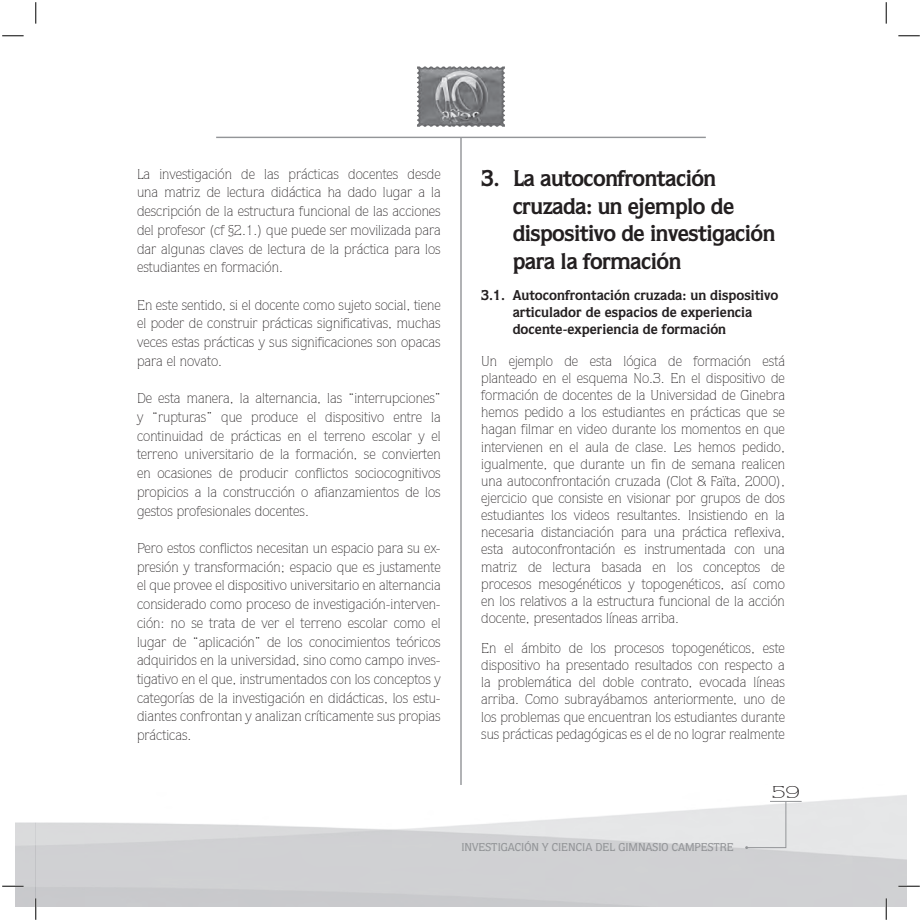
<style>
.page{position:relative;width:922px;height:922px;background:#fff}
.page>*{position:absolute;margin:0;border:0;box-sizing:border-box;transform-origin:0 0}
.t1{font:700 22.88px/27.4px "Quorum";letter-spacing:-.025em;color:#231f20}
.t2{font:300 17.12px "Quorum IT Cby BT";color:#231f20;scale:1.5 1}
.t3{font:300 14.25px/18.8px "Quorum IT Cby BT";color:#231f20;text-align:justify}
.t4{font:700 14.25px/17.1px "Quorum";color:#231f20}
.t5{font:500 11.38px "Quorum";color:#939598}
</style>
<div class="page">
<img style="left:16px;top:784px;width:890px;height:122px">
<svg style="left:745px;top:800px;width:41px;height:48px;background:#e3e4e5"></svg>
<hr style="left:769px;top:800px;width:32px;height:1px;background:#939598">
<hr style="left:460px;top:137px;width:1px;height:647px;background:#939598">
<hr style="left:216px;top:137px;width:489px;height:1px;background:#939598">
<img style="left:417px;top:66px;width:88px;height:61px">
<hr style="left:35px;top:898px;width:2px;height:21px;background:#fff">
<svg style="left:2px;top:36px;width:22px;height:1px"></svg>
<svg style="left:898px;top:36px;width:21px;height:1px"></svg>
<svg style="left:2px;top:885px;width:22px;height:1px"></svg>
<svg style="left:898px;top:885px;width:21px;height:1px"></svg>
<svg style="left:36px;top:2px;width:1px;height:22px"></svg>
<svg style="left:36px;top:898px;width:1px;height:21px"></svg>
<svg style="left:885px;top:2px;width:1px;height:22px"></svg>
<svg style="left:885px;top:898px;width:1px;height:21px"></svg>
<p class="t3" style="left:137px;top:164px;width:305px">La investigación de las prácticas docentes desde una matriz de lectura didáctica ha dado lugar a la descripción de la estructura funcional de las acciones del profesor (cf §2.1.) que puede ser movilizada para dar algunas claves de lectura de la práctica para los estudiantes en formación.</p>
<p class="t3" style="left:137px;top:295px;width:305px">En este sentido, si el docente como sujeto social, tiene el poder de construir prácticas significativas, muchas veces estas prácticas y sus significaciones son opacas para el novato.</p>
<p class="t3" style="left:137px;top:388px;width:305px">De esta manera, la alternancia, las “interrupciones” y “rupturas” que produce el dispositivo entre la continuidad de prácticas en el terreno escolar y el terreno universitario de la formación, se convierten en ocasiones de producir conflictos sociocognitivos propicios a la construcción o afianzamientos de los gestos profesionales docentes.</p>
<p class="t3" style="left:137px;top:538px;width:305px">Pero estos conflictos necesitan un espacio para su ex&shy;presión y transformación; espacio que es justamente el que provee el dispositivo universitario en alternancia considerado como proceso de investigación-interven&shy;ción: no se trata de ver el terreno escolar como el lugar de “aplicación” de los conocimientos teóricos adquiridos en la universidad, sino como campo inves&shy;tigativo en el que, instrumentados con los conceptos y categorías de la investigación en didácticas, los estu&shy;diantes confrontan y analizan críticamente sus propias prácticas.</p>
<h1 class="t1" style="left:512px;top:164px;width:264px;text-indent:-31px">3. La autoconfrontación cruzada: un ejemplo de dispositivo de investigación para la formación</h1>
<p class="t4" style="left:512px;top:286px;width:267px;text-indent:-31px">3.1. Autoconfrontación cruzada: un dispositivo articulador de espacios de experiencia docente-experiencia de formación</p>
<p class="t3" style="left:481px;top:352px;width:305px;line-height:17.1px">Un ejemplo de esta lógica de formación está planteado en el esquema No.3. En el dispositivo de formación de docentes de la Universidad de Ginebra hemos pedido a los estudiantes en prácticas que se hagan filmar en video durante los momentos en que intervienen en el aula de clase. Les hemos pedido, igualmente, que durante un fin de semana realicen una autoconfrontación cruzada (Clot &amp; Faïta, 2000), ejercicio que consiste en visionar por grupos de dos estudiantes los videos resultantes. Insistiendo en la necesaria distanciación para una práctica reflexiva, esta autoconfrontación es instrumentada con una matriz de lectura basada en los conceptos de procesos mesogénéticos y topogenéticos, así como en los relativos a la estructura funcional de la acción docente, presentados líneas arriba.</p>
<p class="t3" style="left:481px;top:639px;width:305px;line-height:17.1px">En el ámbito de los procesos topogenéticos, este dispositivo ha presentado resultados con respecto a la problemática del doble contrato, evocada líneas arriba. Como subrayábamos anteriormente, uno de los problemas que encuentran los estudiantes durante sus prácticas pedagógicas es el de no lograr realmente</p>
<p class="t5" style="left:461px;top:840px;width:274px">INVESTIGACIÓN Y CIENCIA DEL GIMNASIO CAMPESTRE</p>
<p class="t2" style="left:771px;top:781px;width:20px">59</p>
</div>
